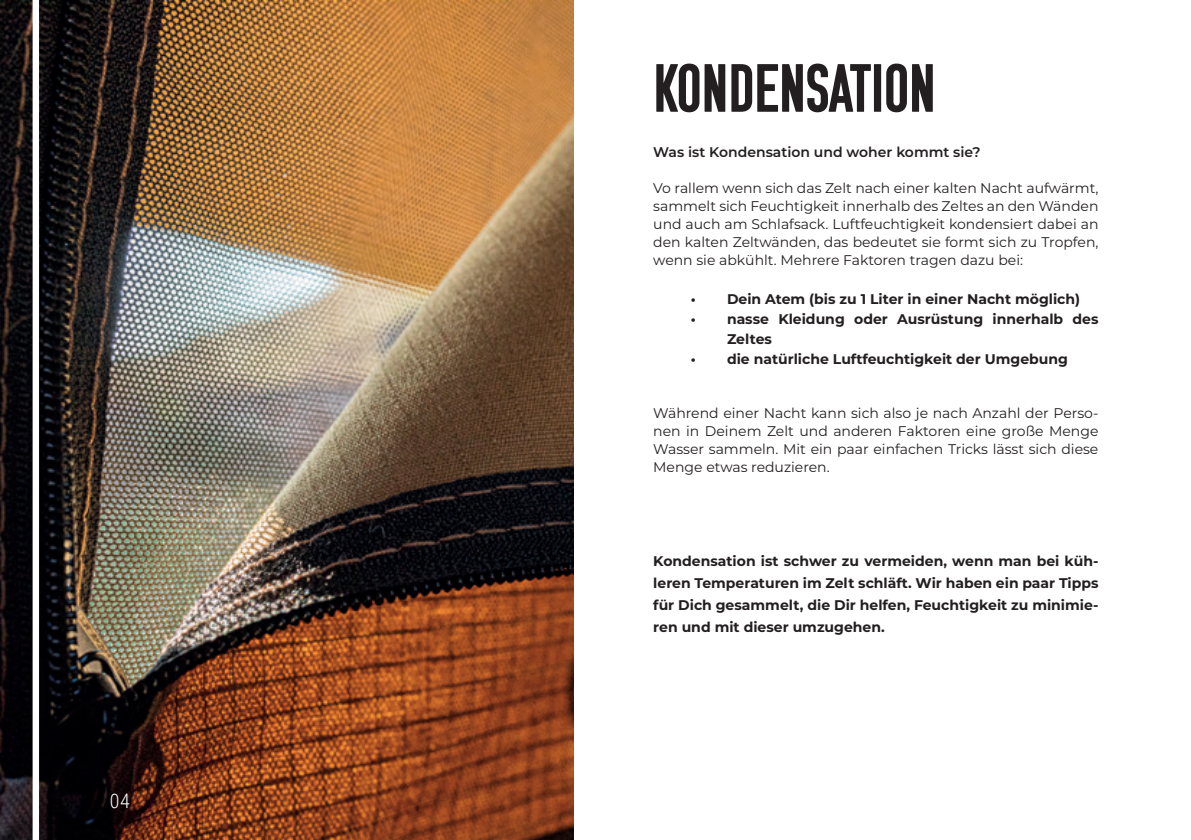
<style>
.page{position:relative;width:1191px;height:840px;background:#fff}
.page>*{position:absolute;margin:0;border:0;box-sizing:border-box;transform-origin:0 0}
.t1{font:68px "Komu B";color:#231f20}
.t2{font:300 20px "Roboto Condensed";color:#fff}
.t3{font:14px/18px "Montserrat";color:#231f20;text-align:justify}
.t4{font:700 14px/22px "Montserrat";color:#231f20}
.t5{font:600 14px "Montserrat";color:#231f20}
</style>
<div class="page">
<img style="left:0;top:0;width:574px;height:839px">
<div style="left:33px;top:0;width:6px;height:839px;background:#fff"></div>
<h2 class="t2" style="left:110px;top:786px;width:21px">04</h2>
<h1 class="t1" style="left:653px;top:51px;width:284px">KONDENSATION</h1>
<p class="t5" style="left:653px;top:142px;width:329px">Was ist Kondensation und woher kommt sie?</p>
<p class="t3" style="left:653px;top:179px;width:447px">Vo rallem wenn sich das Zelt nach einer kalten Nacht aufwärmt, sammelt sich Feuchtigkeit innerhalb des Zeltes an den Wänden und auch am Schlafsack. Luftfeuchtigkeit kondensiert dabei an den kalten Zeltwänden, das bedeutet sie formt sich zu Tropfen, wenn sie abkühlt. Mehrere Faktoren tragen dazu bei:</p>
<p class="t4" style="left:691px;top:287px;width:391px">• Dein Atem (bis zu 1 Liter in einer Nacht möglich)</p>
<p class="t4" style="left:727px;top:308px;width:373px;line-height:20px;text-indent:-36px">• nasse Kleidung oder Ausrüstung innerhalb des<br>Zeltes</p>
<p class="t4" style="left:691px;top:347px;width:378px">• die natürliche Luftfeuchtigkeit der Umgebung</p>
<p class="t3" style="left:653px;top:403px;width:447px">Während einer Nacht kann sich also je nach Anzahl der Perso&shy;nen in Deinem Zelt und anderen Faktoren eine große Menge Wasser sammeln. Mit ein paar einfachen Tricks lässt sich diese Menge etwas reduzieren.</p>
<p class="t4" style="left:653px;top:548px;width:447px;text-align:justify">Kondensation ist schwer zu vermeiden, wenn man bei küh&shy;leren Temperaturen im Zelt schläft. Wir haben ein paar Tipps für Dich gesammelt, die Dir helfen, Feuchtigkeit zu minimie&shy;ren und mit dieser umzugehen.</p>
</div>
